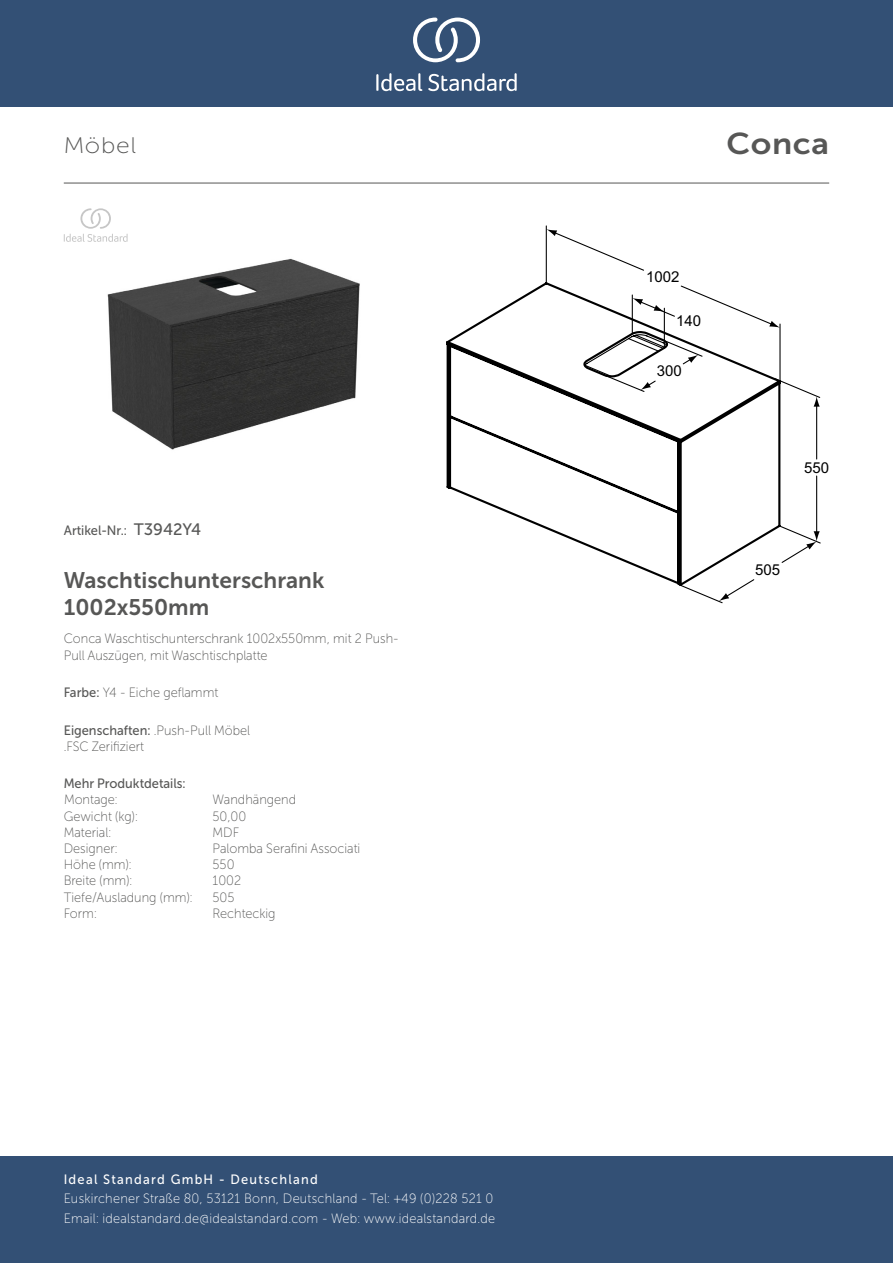
<style>
.page{position:relative;width:893px;height:1263px;background:#fff}
.page>*{position:absolute;margin:0;border:0;box-sizing:border-box;transform-origin:0 0}
._001_Produkttyp{font:30px "Museo Sans 700";letter-spacing:.02em;color:#575756;scale:1.1 1}
.t1{font:22.5px/27px "Museo Sans Cyrl 700";color:#575756}
.t2{font:22.5px "Museo Sans Cyrl 100";letter-spacing:.03em;color:#575756;scale:1.1 1}
.t3{font:15px "Arial";color:#000}
.t4{font:13.5px/19.5px "Museo Sans Cyrl 100";letter-spacing:.02em;color:#fff;scale:.95 1}
.Marketing_Descriptio{font:13.5px/16.2px "Museo Sans Cyrl 100";color:#575756;scale:.95 1}
.Features{font:13.5px/16.2px "Museo Sans Cyrl 100";color:#575756;scale:.95 1}
.sku{font:13.5px "Museo Sans Cyrl 500";color:#575756;scale:.95 1}
.Designer{font:13.5px "Museo Sans Cyrl 100";color:#575756;scale:.95 1}
.t5{font:13.5px "Museo Sans Cyrl 500";letter-spacing:.1em;color:#fff;scale:.95 1}
.Depth__mm{font:13.5px "Museo Sans Cyrl 100";color:#575756;scale:.95 1}
.Colour{font:13.5px "Museo Sans Cyrl 100";color:#575756;scale:.95 1}
.Mounting{font:13.5px "Museo Sans Cyrl 100";color:#575756;scale:.95 1}
.Net_Weight__kg{font:13.5px "Museo Sans Cyrl 100";color:#575756;scale:.95 1}
.Width__mm{font:13.5px "Museo Sans Cyrl 100";color:#575756;scale:.95 1}
.Shape{font:13.5px "Museo Sans Cyrl 100";color:#575756;scale:.95 1}
.Material{font:13.5px "Museo Sans Cyrl 100";color:#575756;scale:.95 1}
.Height__mm{font:13.5px "Museo Sans Cyrl 100";color:#575756;scale:.95 1}
.s1{font-size:16.5px}
.s2{font-family:"Museo Sans Cyrl 500"}
</style>
<div class="page">
<div style="left:0;top:1157px;width:893px;height:106px;background:#335075"></div>
<div style="left:0;top:0;width:893px;height:107px;background:#335075"></div>
<svg style="left:428px;top:73px;width:89px;height:18px"></svg>
<svg style="left:376px;top:73px;width:46px;height:18px"></svg>
<svg style="left:413px;top:18px;width:67px;height:44px"></svg>
<hr style="left:64px;top:183px;width:765px;height:1px;background:#575756">
<svg style="left:446px;top:283px;width:99px;height:246px"></svg>
<svg style="left:545px;top:225px;width:265px;height:378px"></svg>
<svg style="left:546px;top:229px;width:275px;height:320px"></svg>
<img style="left:107px;top:258px;width:253px;height:192px">
<svg style="left:64px;top:208px;width:64px;height:34px"></svg>
<p class="t2" style="left:64px;top:134px;width:67px">Möbel</p>
<p class="sku" style="left:64px;top:523px;width:146px">Artikel-Nr.: <span class="s1">T3942Y4</span></p>
<p class="t1" style="left:64px;top:566px;width:262px">Waschtischunterschrank<br>1002x550mm</p>
<p class="Marketing_Descriptio" style="left:64px;top:631px;width:354px">Conca Waschtischunterschrank 1002x550mm, mit 2 Push-<br>Pull Auszügen, mit Waschtischplatte</p>
<p class="Colour" style="left:64px;top:685px;width:164px"><span class="s2">Farbe:</span> Y4 - Eiche geflammt</p>
<p class="Features" style="left:64px;top:722px;width:198px"><span class="s2">Eigenschaften:</span> .Push-Pull Möbel .FSC Zerifiziert</p>
<p class="sku" style="left:64px;top:776px;width:130px">Mehr Produktdetails:</p>
<p class="Mounting" style="left:64px;top:793px;width:58px">Montage:</p>
<p class="Mounting" style="left:213px;top:793px;width:89px">Wandhängend</p>
<p class="Net_Weight__kg" style="left:64px;top:809px;width:79px">Gewicht (kg):</p>
<p class="Net_Weight__kg" style="left:213px;top:809px;width:37px">50,00</p>
<p class="Material" style="left:64px;top:825px;width:51px">Material:</p>
<p class="Material" style="left:213px;top:825px;width:29px">MDF</p>
<p class="Designer" style="left:64px;top:841px;width:58px">Designer:</p>
<p class="Designer" style="left:213px;top:841px;width:157px">Palomba Serafini Associati</p>
<p class="Height__mm" style="left:64px;top:857px;width:73px">Höhe (mm):</p>
<p class="Height__mm" style="left:213px;top:857px;width:25px">550</p>
<p class="Width__mm" style="left:64px;top:874px;width:74px">Breite (mm):</p>
<p class="Width__mm" style="left:213px;top:874px;width:32px">1002</p>
<p class="Depth__mm" style="left:64px;top:890px;width:137px">Tiefe/Ausladung (mm):</p>
<p class="Depth__mm" style="left:213px;top:890px;width:25px">505</p>
<p class="Shape" style="left:64px;top:906px;width:36px">Form:</p>
<p class="Shape" style="left:213px;top:906px;width:68px">Rechteckig</p>
<p class="t5" style="left:64px;top:1172px;width:269px">Ideal Standard GmbH - Deutschland</p>
<p class="t4" style="left:64px;top:1189px;width:456px">Euskirchener Straße 80, 53121 Bonn, Deutschland - Tel: +49 (0)228 521 0<br>Email: idealstandard.de@idealstandard.com - Web: www.idealstandard.de</p>
<p class="_001_Produkttyp" style="left:726px;top:127px;width:95px">Conca</p>
<p class="t3" style="left:646px;top:267px;width:35px">1002</p>
<p class="t3" style="left:676px;top:311px;width:27px">140</p>
<p class="t3" style="left:657px;top:361px;width:27px">300</p>
<p class="t3" style="left:804px;top:458px;width:27px">550</p>
<p class="t3" style="left:755px;top:560px;width:27px">505</p>
</div>
